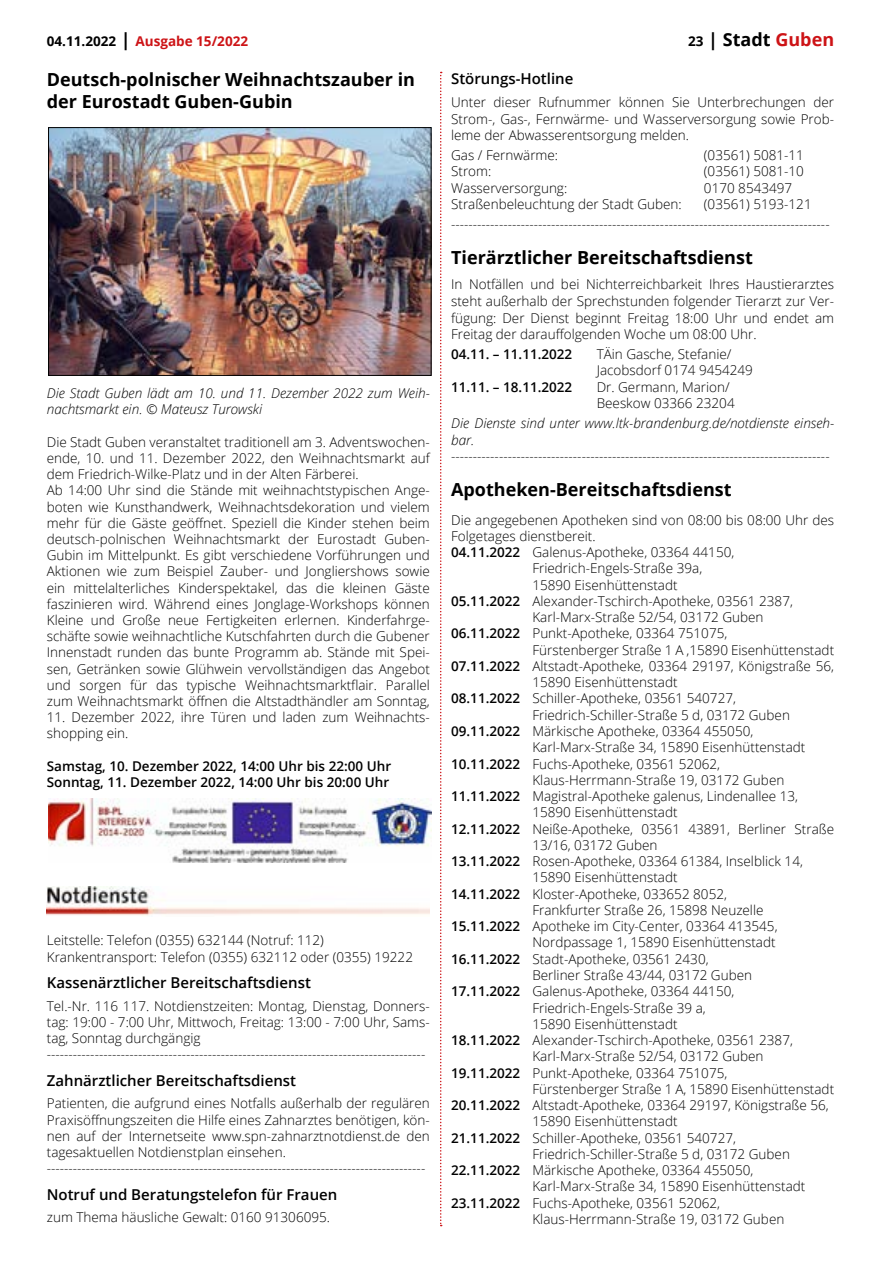
<style>
.page{position:relative;width:881px;height:1263px;background:#fff}
.page>*{position:absolute;margin:0;border:0;box-sizing:border-box;transform-origin:0 0}
.t1{font:700 18px/21.6px "Open Sans";color:#000}
.t2{font:600 15px "Open Sans";color:#000}
.t3{font:300 13.5px/16.2px "Open Sans";color:#000}
.t4{font:italic 300 13.5px/16.2px "Open Sans";color:#000}
.t5{font:600 13.5px/16.2px "Open Sans";color:#000}
.t6{font:700 13.5px "Open Sans";color:#cd1316}
.s1{color:#000}
.s2{font-size:18px;color:#000}
.s3{font-size:13.5px}
.s4{color:#cd1316}
.s5{font-weight:600}
</style>
<div class="page">
<svg style="left:440px;top:72px;width:1px;height:1154px"></svg>
<img style="left:50px;top:129px;width:379px;height:245px">
<div style="left:48px;top:127px;width:383px;height:249px;border:1px solid #000"></div>
<img style="left:48px;top:798px;width:383px;height:64px">
<img style="left:47px;top:887px;width:382px;height:29px">
<p class="t6" style="left:47px;top:32px;width:203px"><span class="s1">04.11.2022</span> <span class="s2">|</span> Ausgabe 15/2022</p>
<h1 class="t1" style="left:688px;top:28px;width:147px"><span class="s3">23</span> | Stadt <span class="s4">Guben</span></h1>
<h1 class="t1" style="left:47px;top:68px;width:369px">Deutsch-polnischer Weihnachtszauber in der Eurostadt Guben-Gubin</h1>
<p class="t2" style="left:451px;top:68px;width:124px">Störungs-Hotline</p>
<p class="t3" style="left:451px;top:93px;width:384px;line-height:16.6px;text-align:justify">Unter dieser Rufnummer können Sie Unterbrechungen der Strom-, Gas-, Fernwärme- und Wasserversorgung sowie Prob&shy;leme der Abwasserentsorgung melden.</p>
<p class="t3" style="left:451px;top:147px;width:108px">Gas / Fernwärme:</p>
<p class="t3" style="left:703px;top:147px;width:101px">(03561) 5081-11</p>
<p class="t3" style="left:451px;top:163px;width:42px">Strom:</p>
<p class="t3" style="left:703px;top:163px;width:101px">(03561) 5081-10</p>
<p class="t3" style="left:451px;top:179px;width:118px">Wasserversorgung:</p>
<p class="t3" style="left:703px;top:179px;width:90px">0170 8543497</p>
<p class="t3" style="left:451px;top:196px;width:232px">Straßenbeleuchtung der Stadt Guben:</p>
<p class="t3" style="left:451px;top:194px;width:380px;line-height:20.1px;text-indent:253px">(03561) 5193-121 ---------------------------------------------------------------------------------------</p>
<h1 class="t1" style="left:451px;top:246px;width:303px">Tierärztlicher Bereitschaftsdienst</h1>
<p class="t3" style="left:451px;top:276px;width:384px;line-height:16.6px;text-align:justify">In Notfällen und bei Nichterreichbarkeit Ihres Haustierarztes steht außerhalb der Sprechstunden folgender Tierarzt zur Ver&shy;fügung: Der Dienst beginnt Freitag 18:00 Uhr und endet am Freitag der darauffolgenden Woche um 08:00 Uhr.</p>
<p class="t5" style="left:451px;top:346px;width:123px">04.11. – 11.11.2022</p>
<p class="t3" style="left:596px;top:346px;width:158px">TÄin Gasche, Stefanie/<br>Jacobsdorf 0174 9454249</p>
<p class="t5" style="left:451px;top:378px;width:123px">11.11. – 18.11.2022</p>
<p class="t3" style="left:596px;top:378px;width:139px">Dr. Germann, Marion/<br>Beeskow 03366 23204</p>
<p class="t4" style="left:451px;top:414px;width:384px;line-height:16.6px">Die Dienste sind unter www.ltk-brandenburg.de/notdienste einseh&shy;bar.</p>
<p class="t3" style="left:451px;top:448px;width:380px">---------------------------------------------------------------------------------------</p>
<h1 class="t1" style="left:451px;top:478px;width:282px">Apotheken-Bereitschaftsdienst</h1>
<p class="t3" style="left:451px;top:511px;width:384px">Die angegebenen Apotheken sind von 08:00 bis 08:00 Uhr des</p>
<p class="t3" style="left:451px;top:527px;width:146px">Folgetages dienstbereit.</p>
<p class="t3" style="left:451px;top:544px;width:284px"><span class="s5">04.11.2022</span> Galenus-Apotheke, 03364 44150,</p>
<p class="t3" style="left:532px;top:560px;width:171px">Friedrich-Engels-Straße 39a,</p>
<p class="t3" style="left:532px;top:576px;width:147px">15890 Eisenhüttenstadt</p>
<p class="t3" style="left:451px;top:592px;width:343px"><span class="s5">05.11.2022</span> Alexander-Tschirch-Apotheke, 03561 2387,</p>
<p class="t3" style="left:532px;top:609px;width:232px">Karl-Marx-Straße 52/54, 03172 Guben</p>
<p class="t3" style="left:451px;top:625px;width:277px"><span class="s5">06.11.2022</span> Punkt-Apotheke, 03364 751075,</p>
<p class="t3" style="left:532px;top:641px;width:303px">Fürstenberger Straße 1 A ,15890 Eisenhüttenstadt</p>
<p class="t3" style="left:451px;top:657px;width:384px"><span class="s5">07.11.2022</span> Altstadt-Apotheke, 03364 29197, Königstraße 56,</p>
<p class="t3" style="left:532px;top:674px;width:147px">15890 Eisenhüttenstadt</p>
<p class="t3" style="left:451px;top:690px;width:286px"><span class="s5">08.11.2022</span> Schiller-Apotheke, 03561 540727,</p>
<p class="t3" style="left:532px;top:706px;width:259px">Friedrich-Schiller-Straße 5 d, 03172 Guben</p>
<p class="t3" style="left:451px;top:723px;width:303px"><span class="s5">09.11.2022</span> Märkische Apotheke, 03364 455050,</p>
<p class="t3" style="left:532px;top:739px;width:274px">Karl-Marx-Straße 34, 15890 Eisenhüttenstadt</p>
<p class="t3" style="left:451px;top:755px;width:270px"><span class="s5">10.11.2022</span> Fuchs-Apotheke, 03561 52062,</p>
<p class="t3" style="left:532px;top:771px;width:253px">Klaus-Herrmann-Straße 19, 03172 Guben</p>
<p class="t3" style="left:451px;top:788px;width:348px"><span class="s5">11.11.2022</span> Magistral-Apotheke galenus, Lindenallee 13,</p>
<p class="t3" style="left:532px;top:804px;width:147px">15890 Eisenhüttenstadt</p>
<p class="t3" style="left:451px;top:820px;width:384px"><span class="s5">12.11.2022</span> Neiße-Apotheke, 03561 43891, Berliner Straße</p>
<p class="t3" style="left:532px;top:836px;width:127px">13/16, 03172 Guben</p>
<p class="t3" style="left:451px;top:853px;width:353px"><span class="s5">13.11.2022</span> Rosen-Apotheke, 03364 61384, Inselblick 14,</p>
<p class="t3" style="left:532px;top:869px;width:147px">15890 Eisenhüttenstadt</p>
<p class="t3" style="left:451px;top:885px;width:277px"><span class="s5">14.11.2022</span> Kloster-Apotheke, 033652 8052,</p>
<p class="t3" style="left:532px;top:901px;width:232px">Frankfurter Straße 26, 15898 Neuzelle</p>
<p class="t3" style="left:451px;top:918px;width:328px"><span class="s5">15.11.2022</span> Apotheke im City-Center, 03364 413545,</p>
<p class="t3" style="left:532px;top:934px;width:245px">Nordpassage 1, 15890 Eisenhüttenstadt</p>
<p class="t3" style="left:451px;top:950px;width:259px"><span class="s5">16.11.2022</span> Stadt-Apotheke, 03561 2430,</p>
<p class="t3" style="left:532px;top:967px;width:221px">Berliner Straße 43/44, 03172 Guben</p>
<p class="t3" style="left:451px;top:983px;width:284px"><span class="s5">17.11.2022</span> Galenus-Apotheke, 03364 44150,</p>
<p class="t3" style="left:532px;top:999px;width:175px">Friedrich-Engels-Straße 39 a,</p>
<p class="t3" style="left:532px;top:1015px;width:147px">15890 Eisenhüttenstadt</p>
<p class="t3" style="left:451px;top:1032px;width:343px"><span class="s5">18.11.2022</span> Alexander-Tschirch-Apotheke, 03561 2387,</p>
<p class="t3" style="left:532px;top:1048px;width:232px">Karl-Marx-Straße 52/54, 03172 Guben</p>
<p class="t3" style="left:451px;top:1064px;width:277px"><span class="s5">19.11.2022</span> Punkt-Apotheke, 03364 751075,</p>
<p class="t3" style="left:532px;top:1080px;width:303px">Fürstenberger Straße 1 A, 15890 Eisenhüttenstadt</p>
<p class="t3" style="left:451px;top:1097px;width:379px"><span class="s5">20.11.2022</span> Altstadt-Apotheke, 03364 29197, Königstraße 56,</p>
<p class="t3" style="left:532px;top:1113px;width:147px">15890 Eisenhüttenstadt</p>
<p class="t3" style="left:451px;top:1129px;width:286px"><span class="s5">21.11.2022</span> Schiller-Apotheke, 03561 540727,</p>
<p class="t3" style="left:532px;top:1145px;width:259px">Friedrich-Schiller-Straße 5 d, 03172 Guben</p>
<p class="t3" style="left:451px;top:1162px;width:303px"><span class="s5">22.11.2022</span> Märkische Apotheke, 03364 455050,</p>
<p class="t3" style="left:532px;top:1178px;width:274px">Karl-Marx-Straße 34, 15890 Eisenhüttenstadt</p>
<p class="t3" style="left:451px;top:1194px;width:270px"><span class="s5">23.11.2022</span> Fuchs-Apotheke, 03561 52062,</p>
<p class="t3" style="left:532px;top:1210px;width:253px">Klaus-Herrmann-Straße 19, 03172 Guben</p>
<p class="t4" style="left:47px;top:385px;width:384px">Die Stadt Guben lädt am 10. und 11. Dezember 2022 zum Weih&shy;nachtsmarkt ein. © Mateusz Turowski</p>
<p class="t3" style="left:47px;top:433px;width:384px">Die Stadt Guben veranstaltet traditionell am 3. Adventswochen&shy;ende, 10. und 11. Dezember 2022, den Weihnachtsmarkt auf dem Friedrich-Wilke-Platz und in der Alten Färberei.<br>Ab 14:00 Uhr sind die Stände mit weihnachtstypischen Ange&shy;boten wie Kunsthandwerk, Weihnachtsdekoration und vielem mehr für die Gäste geöffnet. Speziell die Kinder stehen beim deutsch-polnischen Weihnachtsmarkt der Eurostadt Guben-Gubin im Mittelpunkt. Es gibt verschiedene Vorführungen und Aktionen wie zum Beispiel Zauber- und Jongliershows sowie ein mittelalterliches Kinderspektakel, das die kleinen Gäste faszinieren wird. Während eines Jonglage-Workshops können Kleine und Große neue Fertigkeiten erlernen. Kinderfahrge&shy;schäfte sowie weihnachtliche Kutschfahrten durch die Gubener Innenstadt runden das bunte Programm ab. Stände mit Spei&shy;sen, Getränken sowie Glühwein vervollständigen das Angebot und sorgen für das typische Weihnachtsmarktflair. Parallel zum Weihnachtsmarkt öffnen die Altstadthändler am Sonntag,</p>
<p class="t3" style="left:47px;top:709px;width:384px">11. Dezember 2022, ihre Türen und laden zum Weihnachts&shy;shopping ein.</p>
<p class="t5" style="left:47px;top:757px;width:346px">Samstag, 10. Dezember 2022, 14:00 Uhr bis 22:00 Uhr<br>Sonntag, 11. Dezember 2022, 14:00 Uhr bis 20:00 Uhr</p>
<p class="t3" style="left:47px;top:932px;width:367px">Leitstelle: Telefon (0355) 632144 (Notruf: 112)<br>Krankentransport: Telefon (0355) 632112 oder (0355) 19222</p>
<p class="t2" style="left:47px;top:972px;width:265px">Kassenärztlicher Bereitschaftsdienst</p>
<p class="t3" style="left:47px;top:997px;width:384px">Tel.-Nr. 116 117. Notdienstzeiten: Montag, Dienstag, Donners&shy;tag: 19:00 - 7:00 Uhr, Mittwoch, Freitag: 13:00 - 7:00 Uhr, Sams&shy;tag, Sonntag durchgängig ---------------------------------------------------------------------------------------</p>
<p class="t2" style="left:47px;top:1070px;width:251px">Zahnärztlicher Bereitschaftsdienst</p>
<p class="t3" style="left:47px;top:1095px;width:384px">Patienten, die aufgrund eines Notfalls außerhalb der regulären Praxisöffnungszeiten die Hilfe eines Zahnarztes benötigen, kön&shy;nen auf der Internetseite www.spn-zahnarztnotdienst.de den tagesaktuellen Notdienstplan einsehen. ---------------------------------------------------------------------------------------</p>
<p class="t2" style="left:47px;top:1184px;width:292px">Notruf und Beratungstelefon für Frauen</p>
<p class="t3" style="left:47px;top:1209px;width:285px">zum Thema häusliche Gewalt: 0160 91306095.</p>
</div>
